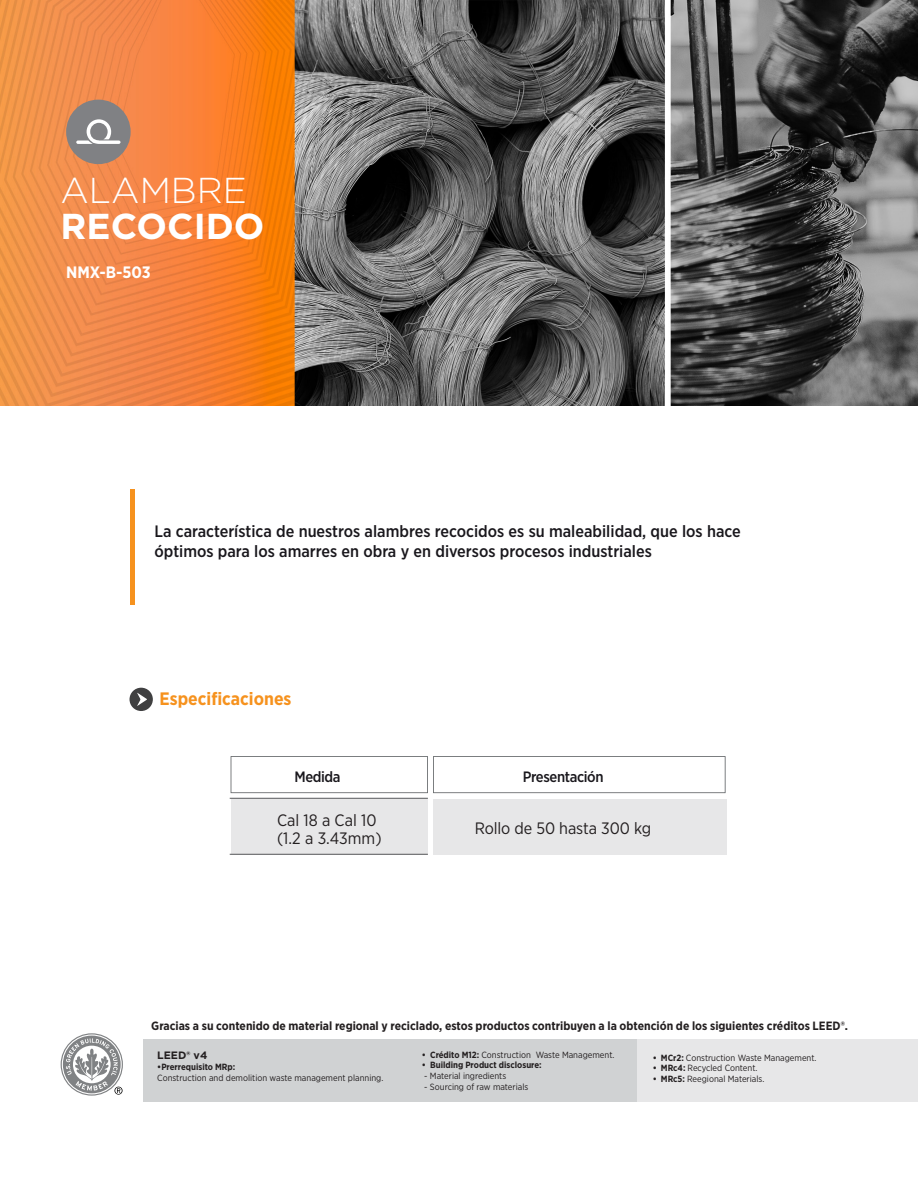
<style>
.page{position:relative;width:918px;height:1188px;background:#fff}
.page>*{position:absolute;margin:0;border:0;box-sizing:border-box;transform-origin:0 0}
.t1{font:700 36px "Gotham";color:#fff}
.t2{font:300 36px "Gotham";color:#fff}
.t3{font:700 18px "Gotham Narrow";color:#f6921e}
.t4{font:500 16.5px/19.5px "Gotham Narrow";color:#19171c}
.t5{font:16.5px/18px "Gotham Narrow";letter-spacing:-.005em;color:#231f20}
.t6{font:700 16.5px "Gotham Narrow";color:#fff}
.t7{font:500 15px "Gotham Narrow";letter-spacing:-.025em;color:#19171c}
.t8{font:700 12px "Gotham Narrow";color:#231f20}
.t9{font:700 10.65px "Gotham";color:#231f20}
.t10{font:9px "Gotham Narrow";color:#231f20}
.t11{font:700 9px "Gotham Narrow";color:#231f20}
.s1{font-weight:700}
</style>
<div class="page">
<div style="left:130px;top:688px;width:23px;height:23px;background:#404041;border-radius:50%"></div>
<svg style="left:137px;top:693px;width:10px;height:13px"></svg>
<div style="left:130px;top:490px;width:5px;height:115px;background:#f6921e"></div>
<div style="left:143px;top:1039px;width:494px;height:63px;background:#d0d2d3"></div>
<div style="left:637px;top:1039px;width:281px;height:63px;background:#e7e7e8"></div>
<svg style="left:61px;top:1033px;width:62px;height:63px"></svg>
<div style="left:433px;top:799px;width:294px;height:56px;background:#e7e7e8"></div>
<div style="left:231px;top:826px;width:197px;height:28px;background:#e7e7e8"></div>
<div style="left:231px;top:798px;width:197px;height:28px;background:#e7e7e8"></div>
<svg style="left:231px;top:756px;width:495px;height:37px"></svg>
<hr style="left:230px;top:854px;width:198px;height:1px;background:#58595b">
<hr style="left:230px;top:798px;width:198px;height:1px;background:#58595b">
<img style="left:0;top:0;width:918px;height:406px">
<div style="left:66px;top:100px;width:65px;height:64px;background:#808184;border-radius:50%"></div>
<svg style="left:76px;top:119px;width:45px;height:25px"></svg>
<h1 class="t2" style="left:61px;top:167px;width:188px">ALAMBRE</h1>
<h1 class="t1" style="left:61px;top:202px;width:206px">RECOCIDO</h1>
<h3 class="t6" style="left:66px;top:261px;width:86px">NMX-B-503</h3>
<h3 class="t4" style="left:154px;top:521px;width:588px">La característica de nuestros alambres recocidos es su maleabilidad, que los hace óptimos para los amarres en obra y en diversos procesos industriales</h3>
<h2 class="t3" style="left:160px;top:687px;width:133px">Especificaciones</h2>
<h3 class="t7" style="left:523px;top:767px;width:82px">Presentación</h3>
<h3 class="t7" style="left:294px;top:767px;width:48px">Medida</h3>
<h3 class="t5" style="left:277px;top:811px;width:106px">Cal 18 a Cal 10 (1.2 a 3.43mm)</h3>
<h3 class="t5" style="left:475px;top:819px;width:178px">Rollo de 50 hasta 300 kg</h3>
<h3 class="t8" style="left:151px;top:1018px;width:698px">Gracias a su contenido de material regional y reciclado, estos productos contribuyen a la obtención de los siguientes créditos LEED®.</h3>
<p class="t11" style="left:157px;top:1062px;width:80px">•Prerrequisito MRp:</p>
<p class="t10" style="left:157px;top:1072px;width:228px">Construction and demolition waste management planning.</p>
<p class="t9" style="left:157px;top:1048px;width:52px">LEED® v4</p>
<p class="t10" style="left:422px;top:1049px;width:194px"><span class="s1">• Crédito M12:</span> Construction Waste Management.</p>
<p class="t11" style="left:422px;top:1059px;width:121px">• Building Product disclosure:</p>
<p class="t10" style="left:424px;top:1070px;width:83px">- Material ingredients</p>
<p class="t10" style="left:424px;top:1081px;width:105px">- Sourcing of raw materials</p>
<p class="t10" style="left:653px;top:1052px;width:165px"><span class="s1">• MCr2:</span> Construction Waste Management.</p>
<p class="t10" style="left:653px;top:1063px;width:106px"><span class="s1">• MRc4:</span> Recycled Content.</p>
<p class="t10" style="left:653px;top:1073px;width:113px"><span class="s1">• MRc5:</span> Reegional Materials.</p>
</div>
